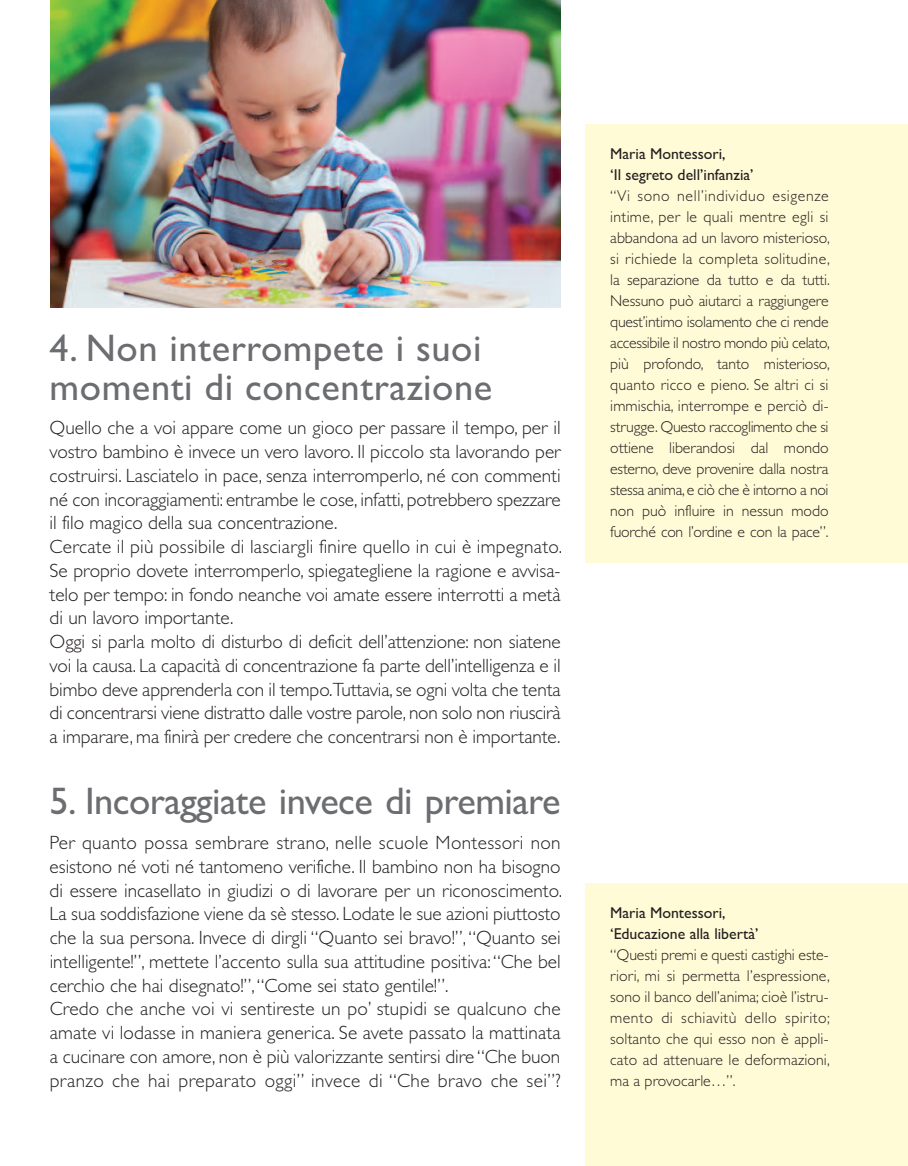
<style>
.page{position:relative;width:908px;height:1166px;background:#fff}
.page>*{position:absolute;margin:0;border:0;box-sizing:border-box;transform-origin:0 0}
.t1{font:38.5px/38.5px "Gill Sans";letter-spacing:.015em;color:#6c6d70}
.t2{font:38.5px "Gill Sans";letter-spacing:-.015em;color:#6c6d70}
.t3{font:300 19.25px/23.8px "Gill Sans";color:#231f20}
.t4{font:300 15.75px/21px "Gill Sans";letter-spacing:-.005em;color:#231f20;text-align:justify}
.t5{font:15.75px/21px "Gill Sans";color:#231f20}
</style>
<div class="page">
<img style="left:50px;top:0;width:510px;height:308px">
<div style="left:585px;top:124px;width:323px;height:438px;background:#fffbd6"></div>
<div style="left:585px;top:883px;width:323px;height:283px;background:#fffbd6"></div>
<h1 class="t1" style="left:50px;top:328px;width:444px">4. Non interrompete i suoi momenti di concentrazione</h1>
<p class="t3" style="left:50px;top:418px;width:514px">Quello che a voi appare come un gioco per passare il tempo, per il vostro bambino è invece un vero lavoro. Il piccolo sta lavorando per costruirsi. Lasciatelo in pace, senza interromperlo, né con commenti né con incoraggiamenti: entrambe le cose, infatti, potrebbero spezzare il filo magico della sua concentrazione.<br>Cercate il più possibile di lasciargli finire quello in cui è impegnato.<br>Se proprio dovete interromperlo, spiegategliene la ragione e avvisa&shy;telo per tempo: in fondo neanche voi amate essere interrotti a metà di un lavoro importante.<br>Oggi si parla molto di disturbo di deficit dell’attenzione: non siatene voi la causa. La capacità di concentrazione fa parte dell’intelligenza e il bimbo deve apprenderla con il tempo.Tuttavia, se ogni volta che tenta di concentrarsi viene distratto dalle vostre parole, non solo non riuscirà a imparare, ma finirà per credere che concentrarsi non è importante.</p>
<h1 class="t2" style="left:50px;top:778px;width:512px">5. Incoraggiate invece di premiare</h1>
<p class="t3" style="left:50px;top:832px;width:514px">Per quanto possa sembrare strano, nelle scuole Montessori non esistono né voti né tantomeno verifiche. Il bambino non ha bisogno di essere incasellato in giudizi o di lavorare per un riconoscimento.<br>La sua soddisfazione viene da sè stesso. Lodate le sue azioni piuttosto che la sua persona. Invece di dirgli “Quanto sei bravo!”, “Quanto sei intelligente!”, mettete l’accento sulla sua attitudine positiva: “Che bel cerchio che hai disegnato!”, “Come sei stato gentile!”.<br>Credo che anche voi vi sentireste un po’ stupidi se qualcuno che amate vi lodasse in maniera generica. Se avete passato la mattinata a cucinare con amore, non è più valorizzante sentirsi dire “Che buon pranzo che hai preparato oggi” invece di “Che bravo che sei”?</p>
<p class="t5" style="left:610px;top:143px;width:145px">Maria Montessori,<br>‘Il segreto dell’infanzia’</p>
<p class="t4" style="left:610px;top:187px;width:221px">“Vi sono nell’individuo esigenze intime, per le quali mentre egli si abbandona ad un lavoro misterioso, si richiede la completa solitudine, la separazione da tutto e da tutti.<br>Nessuno può aiutarci a raggiungere quest’intimo isolamento che ci rende accessibile il nostro mondo più celato, più profondo, tanto misterioso, quanto ricco e pieno. Se altri ci si immischia, interrompe e perciò di&shy;strugge. Questo raccoglimento che si ottiene liberandosi dal mondo esterno, deve provenire dalla nostra stessa anima, e ciò che è intorno a noi non può influire in nessun modo fuorché con l’ordine e con la pace”.</p>
<p class="t5" style="left:610px;top:902px;width:150px">Maria Montessori, ‘Educazione alla libertà’</p>
<p class="t4" style="left:610px;top:946px;width:221px">“Questi premi e questi castighi este&shy;riori, mi si permetta l’espressione, sono il banco dell’anima; cioè l’istru&shy;mento di schiavitù dello spirito; soltanto che qui esso non è appli&shy;cato ad attenuare le deformazioni, ma a provocarle…”.</p>
</div>
